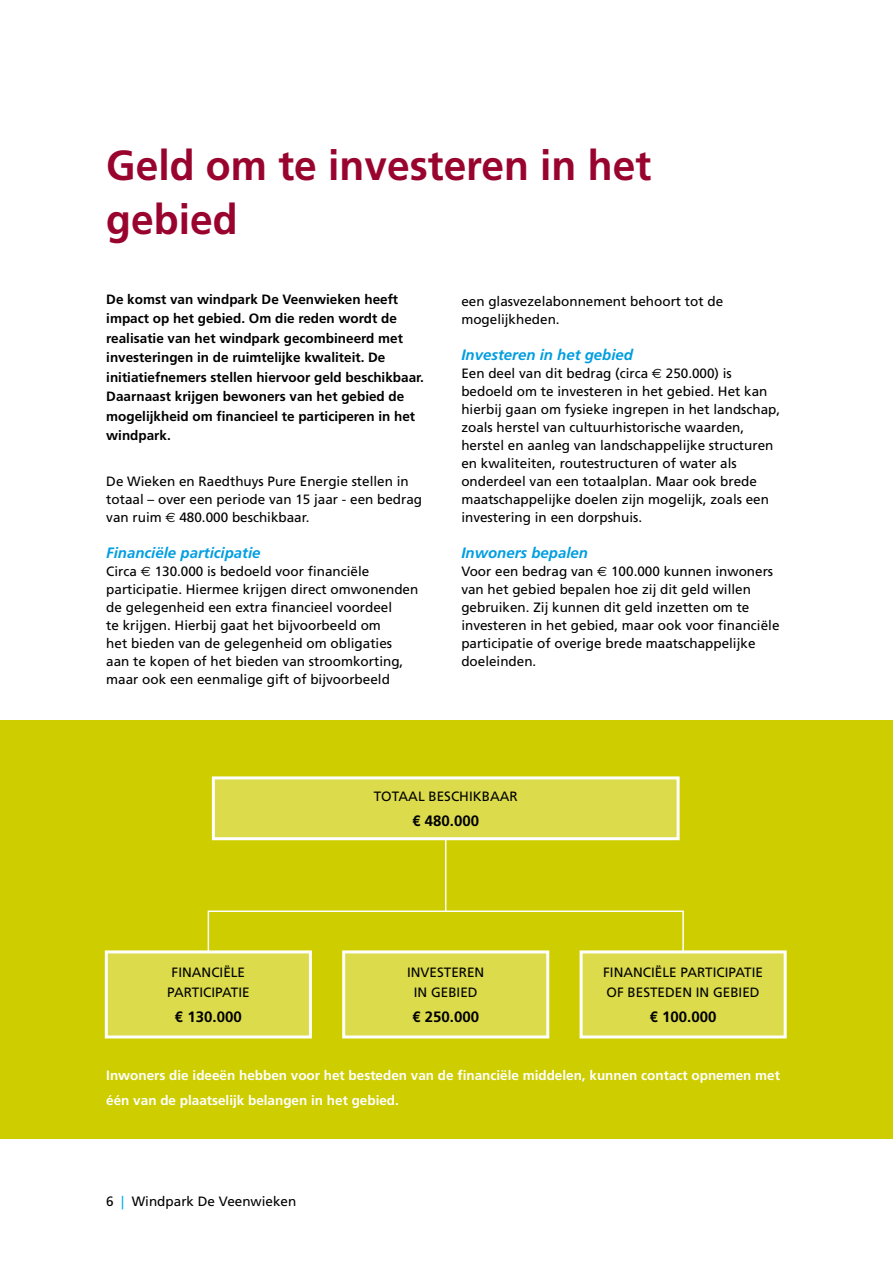
<style>
.page{position:relative;width:893px;height:1263px;background:#fff}
.page>*{position:absolute;margin:0;border:0;box-sizing:border-box;transform-origin:0 0}
.t1{font:700 42px/54px "Frutiger";color:#99042f}
.t2{font:italic 700 15px "Frutiger";color:#009ee0}
.t3{font:700 15px "Frutiger";color:#000}
.t4{font:13.5px/18px "Frutiger";color:#000}
.t5{font:700 13.5px/19.5px "Frutiger";color:#000}
.t6{font:700 13.5px/25.5px "Frutiger";color:#fff}
.s1{font-family:"Euro Sans"}
.s2{color:#00b0e6}
</style>
<div class="page">
<div style="left:0;top:720px;width:893px;height:418px;background:#cdcd00"></div>
<div style="left:106px;top:952px;width:204px;height:85px;background:#dbdb4c"></div>
<div style="left:344px;top:952px;width:204px;height:85px;background:#dbdb4c"></div>
<div style="left:581px;top:952px;width:204px;height:85px;background:#dbdb4c"></div>
<div style="left:105px;top:950px;width:207px;height:88px;border:3px solid #fff"></div>
<div style="left:342px;top:950px;width:207px;height:88px;border:3px solid #fff"></div>
<div style="left:212px;top:776px;width:468px;height:64px;border:3px solid #fff"></div>
<div style="left:580px;top:950px;width:207px;height:88px;border:3px solid #fff"></div>
<div style="left:213px;top:778px;width:465px;height:61px;background:#dbdb4c"></div>
<hr style="left:445px;top:839px;width:1px;height:72px;background:#fff">
<svg style="left:207px;top:910px;width:478px;height:43px"></svg>
<h1 class="t1" style="left:106px;top:139px;width:546px">Geld om te investeren in het gebied</h1>
<p class="t5" style="left:106px;top:289px;width:319px">De komst van windpark De Veenwieken heeft impact op het gebied. Om die reden wordt de realisatie van het windpark gecombineerd met investeringen in de ruimtelijke kwaliteit. De initiatiefnemers stellen hiervoor geld beschikbaar.<br>Daarnaast krijgen bewoners van het gebied de mogelijkheid om financieel te participeren in het windpark.</p>
<p class="t4" style="left:106px;top:472px;width:317px">De Wieken en Raedthuys Pure Energie stellen in totaal – over een periode van 15 jaar - een bedrag van ruim <span class="s1">€</span> 480.000 beschikbaar.</p>
<p class="t2" style="left:106px;top:544px;width:156px">Financiële participatie</p>
<p class="t4" style="left:106px;top:562px;width:314px">Circa <span class="s1">€</span> 130.000 is bedoeld voor financiële participatie. Hiermee krijgen direct omwonenden de gelegenheid een extra financieel voordeel<br>te krijgen. Hierbij gaat het bijvoorbeeld om<br>het bieden van de gelegenheid om obligaties aan te kopen of het bieden van stroomkorting, maar ook een eenmalige gift of bijvoorbeeld</p>
<p class="t4" style="left:461px;top:292px;width:263px">een glasvezelabonnement behoort tot de mogelijkheden.</p>
<p class="t2" style="left:461px;top:346px;width:173px">Investeren in het gebied</p>
<p class="t4" style="left:461px;top:364px;width:320px">Een deel van dit bedrag (circa <span class="s1">€</span> 250.000) is bedoeld om te investeren in het gebied. Het kan hierbij gaan om fysieke ingrepen in het landschap, zoals herstel van cultuurhistorische waarden, herstel en aanleg van landschappelijke structuren en kwaliteiten, routestructuren of water als onderdeel van een totaalplan. Maar ook brede maatschappelijke doelen zijn mogelijk, zoals een investering in een dorpshuis.</p>
<p class="t2" style="left:461px;top:544px;width:128px">Inwoners bepalen</p>
<p class="t4" style="left:461px;top:562px;width:320px">Voor een bedrag van <span class="s1">€</span> 100.000 kunnen inwoners van het gebied bepalen hoe zij dit geld willen gebruiken. Zij kunnen dit geld inzetten om te investeren in het gebied, maar ook voor financiële participatie of overige brede maatschappelijke doeleinden.</p>
<p class="t4" style="left:167px;top:963px;width:84px;line-height:19.5px;text-align:center">FINANCIËLE<br>PARTICIPATIE</p>
<p class="t3" style="left:175px;top:1008px;width:68px">€ 130.000</p>
<p class="t4" style="left:374px;top:787px;width:146px">TOTAAL BESCHIKBAAR</p>
<p class="t3" style="left:412px;top:812px;width:68px">€ 480.000</p>
<p class="t4" style="left:407px;top:963px;width:79px;line-height:19.5px;text-align:center">INVESTEREN<br>IN GEBIED</p>
<p class="t3" style="left:412px;top:1008px;width:68px">€ 250.000</p>
<p class="t4" style="left:603px;top:963px;width:161px;line-height:19.5px">FINANCIËLE PARTICIPATIE<br>OF BESTEDEN IN GEBIED</p>
<p class="t3" style="left:650px;top:1008px;width:68px">€ 100.000</p>
<p class="t6" style="left:106px;top:1062px;width:675px">Inwoners die ideeën hebben voor het besteden van de financiële middelen, kunnen contact opnemen met één van de plaatselijk belangen in het gebied.</p>
<p class="t4" style="left:106px;top:1192px;width:192px">6 <span class="s2">|</span> Windpark De Veenwieken</p>
</div>
